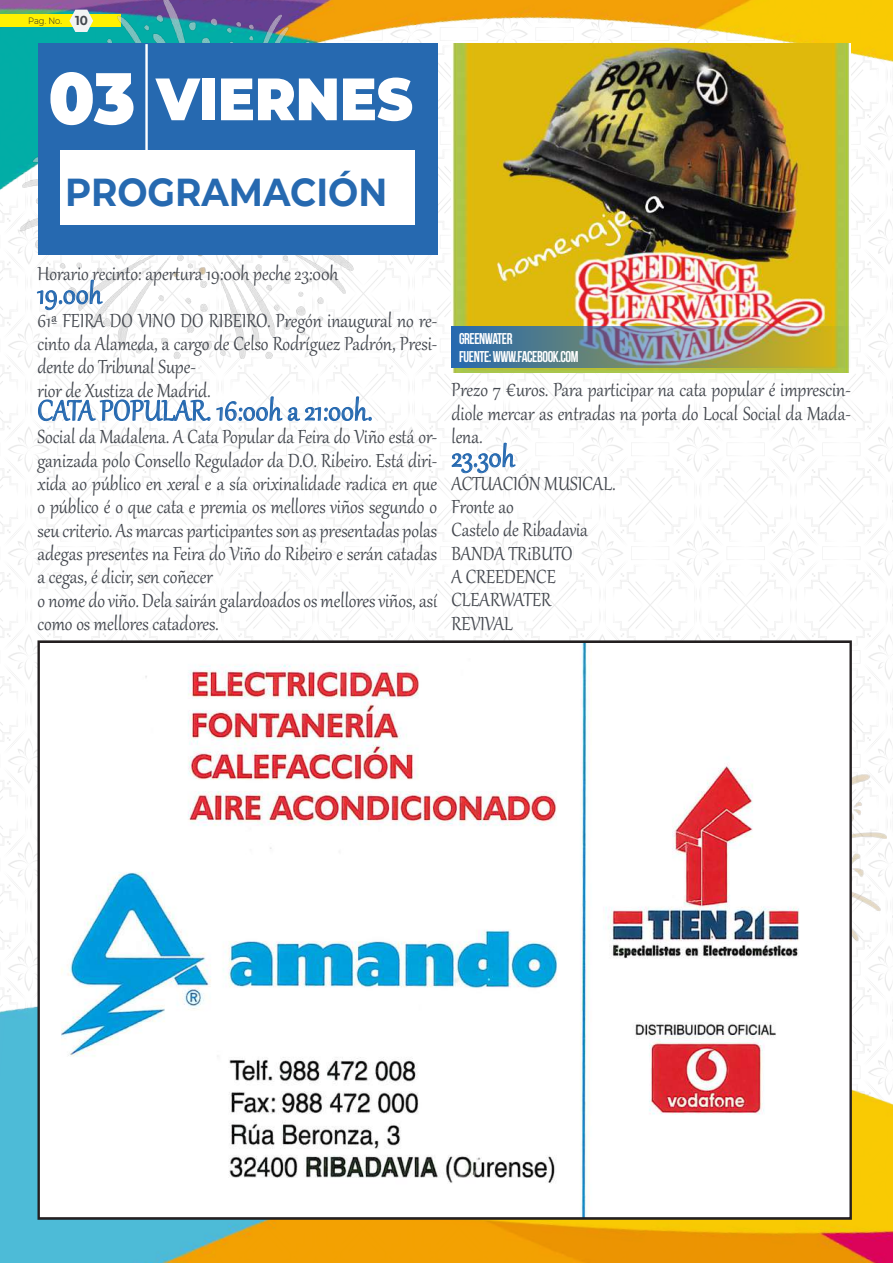
<style>
.page{position:relative;width:893px;height:1263px;background:#fff}
.page>*{position:absolute;margin:0;border:0;box-sizing:border-box;transform-origin:0 0}
.t1{font:900 59.55px "Montserrat";color:#fff;scale:.92 1}
.t2{font:700 38.85px "Montserrat";color:#2669b0;scale:.92 1}
.t3{font:34.95px "Gabriola";color:#2669b0;scale:.92 1}
.t4{font:23.4px/23.4px "Gabriola";color:#43474e;scale:.92 1}
.t5{font:700 15.6px/18.1px "Bebas Neue";letter-spacing:-.03em;color:#fff;scale:.92 1}
.t6{font:300 9px "Montserrat";color:#231f20;scale:.92 1}
.s1{font-weight:700;font-size:12.9px;color:#43474e}
.s2{font-size:72.6px}
</style>
<div class="page">
<img style="left:0;top:226px;width:893px;height:509px">
<img style="left:0;top:0;width:893px;height:226px">
<div style="left:0;top:15px;width:121px;height:12px;background:#fff101"></div>
<img style="left:0;top:735px;width:893px;height:528px">
<img style="left:20px;top:0;width:345px;height:358px">
<img style="left:852px;top:689px;width:34px;height:340px">
<img style="left:40px;top:643px;width:809px;height:574px">
<img style="left:451px;top:44px;width:400px;height:328px">
<img style="left:451px;top:326px;width:400px;height:42px">
<div style="left:39px;top:44px;width:399px;height:211px;background:#2669b0"></div>
<hr style="left:145px;top:44px;width:3px;height:107px;background:#fff">
<div style="left:60px;top:150px;width:355px;height:75px;background:#fff"></div>
<p class="t6" style="left:28px;top:15px;width:66px">Pag. No. <span class="s1">10</span></p>
<h1 class="t1" style="left:48px;top:54px;width:398px"><span class="s2">03</span> VIERNES</h1>
<h2 class="t2" style="left:65px;top:164px;width:352px">PROGRAMACIÓN</h2>
<p class="t4" style="left:37px;top:260px;width:329px">Horario recinto: apertura 19:00h peche 23:00h</p>
<h3 class="t3" style="left:37px;top:271px;width:72px">19.00h</h3>
<p class="t4" style="left:37px;top:307px;width:436px">61ª FEIRA DO VINO DO RIBEIRO. Pregón inaugural no re&shy;cinto da Alameda, a cargo de Celso Rodríguez Padrón, Presi&shy;dente do Tribunal Supe-<br>rior de Xustiza de Madrid.</p>
<h3 class="t3" style="left:37px;top:388px;width:366px">CATA POPULAR. 16:00h a 21:00h.</h3>
<p class="t4" style="left:37px;top:424px;width:436px">Social da Madalena. A Cata Popular da Feira do Viño está or&shy;ganizada polo Consello Regulador da D.O. Ribeiro. Está diri&shy;xida ao público en xeral e a sía orixinalidade radica en que o público é o que cata e premia os mellores viños segundo o seu criterio. As marcas participantes son as presentadas polas adegas presentes na Feira do Viño do Ribeiro e serán catadas a cegas, é dicir, sen coñecer<br>o nome do viño. Dela sairán galardoados os mellores viños, así como os mellores catadores.</p>
<p class="t5" style="left:459px;top:329px;width:131px">GREENWATER<br>FUENTE: WWW.FACEBOOK.COM</p>
<p class="t4" style="left:451px;top:377px;width:435px;text-align:justify">Prezo 7 €uros. Para participar na cata popular é imprescin&shy;diole mercar as entradas na porta do Local Social da Mada&shy;lena.</p>
<h3 class="t3" style="left:451px;top:434px;width:70px">23.30h</h3>
<p class="t4" style="left:451px;top:470px;width:180px">ACTUACIÓN MUSICAL.<br>Fronte ao<br>Castelo de Ribadavia<br>BANDA TRiBUTO<br>A CREEDENCE<br>CLEARWATER<br>REVIVAL</p>
</div>
